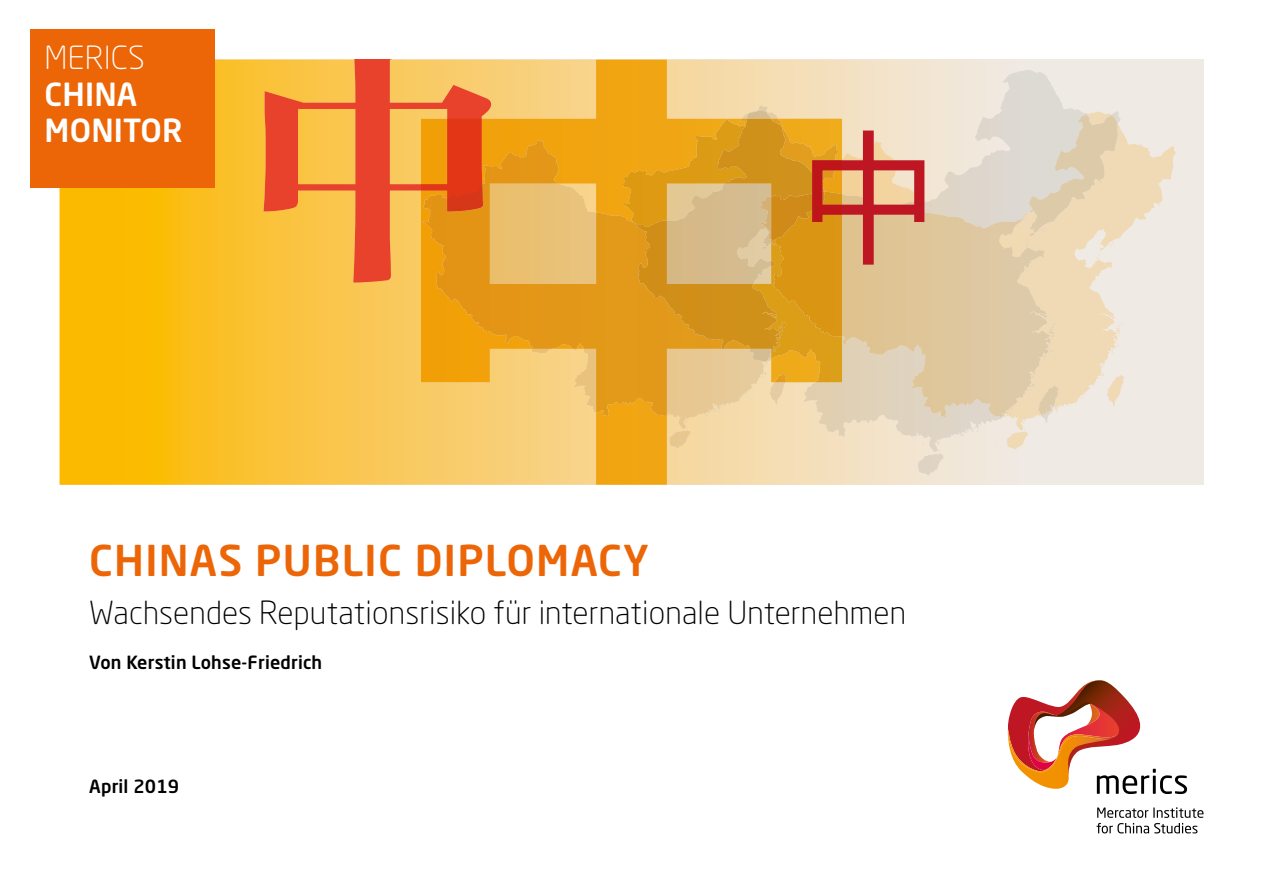
<style>
.page{position:relative;width:1263px;height:893px;background:#fff}
.page>*{position:absolute;margin:0;border:0;box-sizing:border-box;transform-origin:0 0}
.t1{font:500 42px "Neo Sans Pro";letter-spacing:.03em;color:#ec6608}
.t2{font:300 31.5px "Neo Sans Pro";letter-spacing:.005em;color:#000}
.t3{font:500 31.5px/36.8px "Neo Sans Pro";letter-spacing:.005em;color:#fff}
.t4{font:300 31.5px "Neo Sans Pro";letter-spacing:.005em;color:#fff}
.t5{font:500 18px "Neo Sans Pro";letter-spacing:.01em;color:#000}
</style>
<div class="page">
<div style="left:60px;top:60px;width:1143px;height:425px;background:#f0eae6"></div>
<svg style="left:60px;top:60px;width:915px;height:425px;background:#fac029"></svg>
<svg style="left:264px;top:60px;width:126px;height:223px;background:#f28f3c"></svg>
<svg style="left:390px;top:60px;width:734px;height:415px;background:#e9c079"></svg>
<img style="left:812px;top:201px;width:30px;height:21px">
<img style="left:812px;top:160px;width:24px;height:27px">
<img style="left:812px;top:167px;width:23px;height:34px">
<img style="left:812px;top:187px;width:10px;height:23px">
<img style="left:421px;top:119px;width:62px;height:79px">
<img style="left:447px;top:183px;width:37px;height:28px">
<div style="left:30px;top:30px;width:184px;height:158px;background:#ec6608"></div>
<svg style="left:1096px;top:807px;width:107px;height:26px"></svg>
<svg style="left:1008px;top:680px;width:179px;height:114px"></svg>
<p class="t4" style="left:45px;top:38px;width:102px">MERICS</p>
<p class="t3" style="left:45px;top:75px;width:139px">CHINA<br>MONITOR</p>
<h1 class="t1" style="left:89px;top:534px;width:561px">CHINAS PUBLIC DIPLOMACY</h1>
<p class="t2" style="left:89px;top:594px;width:818px">Wachsendes Reputationsrisiko für internationale Unternehmen</p>
<p class="t5" style="left:89px;top:651px;width:234px">Von Kerstin Lohse-Friedrich</p>
<p class="t5" style="left:89px;top:775px;width:91px">April 2019</p>
</div>
